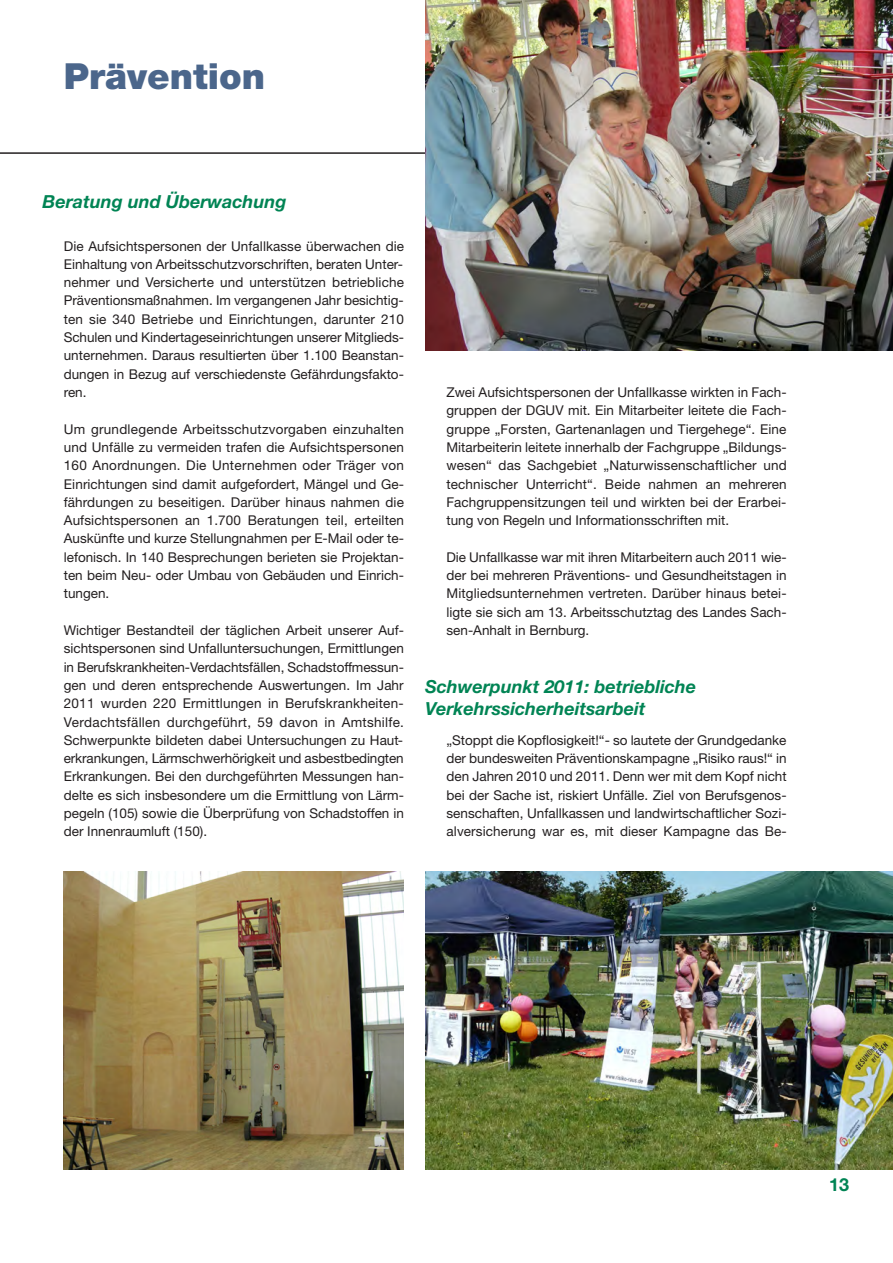
<style>
.page{position:relative;width:893px;height:1263px;background:#fff}
.page>*{position:absolute;margin:0;border:0;box-sizing:border-box;transform-origin:0 0}
.t1{font:900 36px "Helvetica Neue LT Std";color:#4b668b}
.t2{font:italic 700 18px/21.6px "Helvetica Neue LT Std";color:#008454}
.t3{font:700 18px "Helvetica Neue LT Std";color:#008454}
.t4{font:13.5px/18.3px "Helvetica Neue LT Std";color:#231f20;text-align:justify}
</style>
<div class="page">
<hr style="left:0;top:152px;width:893px;height:2px;background:#231f20">
<img style="left:64px;top:872px;width:340px;height:297px">
<img style="left:425px;top:0;width:468px;height:351px">
<img style="left:425px;top:872px;width:468px;height:297px">
<h1 class="t1" style="left:64px;top:64px;width:203px">Prävention</h1>
<h2 class="t2" style="left:43px;top:193px;width:245px">Beratung und Überwachung</h2>
<p class="t4" style="left:64px;top:238px;width:342px">Die Aufsichtspersonen der Unfallkasse überwachen die Einhaltung von Arbeitsschutzvorschriften, beraten Unter&shy;nehmer und Versicherte und unterstützen betriebliche Präventionsmaßnahmen. Im vergangenen Jahr besichtig&shy;ten sie 340 Betriebe und Einrichtungen, darunter 210<br>Schulen und Kindertageseinrichtungen unserer Mitglieds&shy;unternehmen. Daraus resultierten über 1.100 Beanstan&shy;dungen in Bezug auf verschiedenste Gefährdungsfakto&shy;ren.</p>
<p class="t4" style="left:64px;top:421px;width:342px">Um grundlegende Arbeitsschutzvorgaben einzuhalten und Unfälle zu vermeiden trafen die Aufsichtspersonen 160 Anordnungen. Die Unternehmen oder Träger von Ein richtungen sind damit aufgefordert, Mängel und Ge&shy;fährdungen zu beseitigen. Darüber hinaus nahmen die Aufsichtspersonen an 1.700 Beratungen teil, erteilten Auskünfte und kurze Stellungnahmen per E-Mail oder te&shy;lefonisch. In 140 Besprechungen berieten sie Projektan&shy;ten beim Neu- oder Umbau von Gebäuden und Einrich&shy;tungen.</p>
<p class="t4" style="left:64px;top:622px;width:342px">Wichtiger Bestandteil der täglichen Arbeit unserer Auf&shy;sichtspersonen sind Unfalluntersuchungen, Ermittlungen in Berufskrankheiten-Verdachtsfällen, Schadstoffmessun&shy;gen und deren entsprechende Auswertungen. Im Jahr 2011 wurden 220 Ermittlungen in Berufskrankheiten-Verdachtsfällen durchgeführt, 59 davon in Amtshilfe.<br>Schwerpunkte bildeten dabei Untersuchungen zu Haut&shy;erkrankungen, Lärmschwerhörigkeit und asbestbedingten Erkrankungen. Bei den durchgeführten Messungen han&shy;delte es sich insbesondere um die Ermittlung von Lärm&shy;pegeln (105) sowie die Überprüfung von Schadstoffen in der Innenraumluft (150).</p>
<p class="t4" style="left:446px;top:384px;width:342px">Zwei Aufsichtspersonen der Unfallkasse wirkten in Fach&shy;gruppen der DGUV mit. Ein Mitarbeiter leitete die Fach&shy;gruppe „Forsten, Gartenanlagen und Tiergehege“. Eine Mitarbeiterin leitete innerhalb der Fachgruppe „Bildungs&shy;wesen“ das Sachgebiet „Naturwissenschaftlicher und tech nischer Unterricht“. Beide nahmen an mehreren Fach gruppensitzungen teil und wirkten bei der Erarbei&shy;tung von Regeln und Informationsschriften mit.</p>
<p class="t4" style="left:446px;top:549px;width:342px">Die Unfallkasse war mit ihren Mitarbeitern auch 2011 wie&shy;der bei mehreren Präventions- und Gesundheitstagen in Mitgliedsunternehmen vertreten. Darüber hinaus betei&shy;ligte sie sich am 13. Arbeitsschutztag des Landes Sach&shy;sen-Anhalt in Bernburg.</p>
<h2 class="t2" style="left:425px;top:677px;width:273px">Schwerpunkt 2011: betriebliche<br>Verkehrssicherheitsarbeit</h2>
<p class="t4" style="left:446px;top:732px;width:342px">„Stoppt die Kopflosigkeit!“- so lautete der Grundgedanke der bundesweiten Präventionskampagne „Risiko raus!“ in den Jahren 2010 und 2011. Denn wer mit dem Kopf nicht bei der Sache ist, riskiert Unfälle. Ziel von Berufsgenos&shy;senschaften, Unfallkassen und landwirtschaftlicher Sozi&shy;alversicherung war es, mit dieser Kampagne das Be-</p>
<h2 class="t3" style="left:829px;top:1178px;width:22px">13</h2>
</div>
